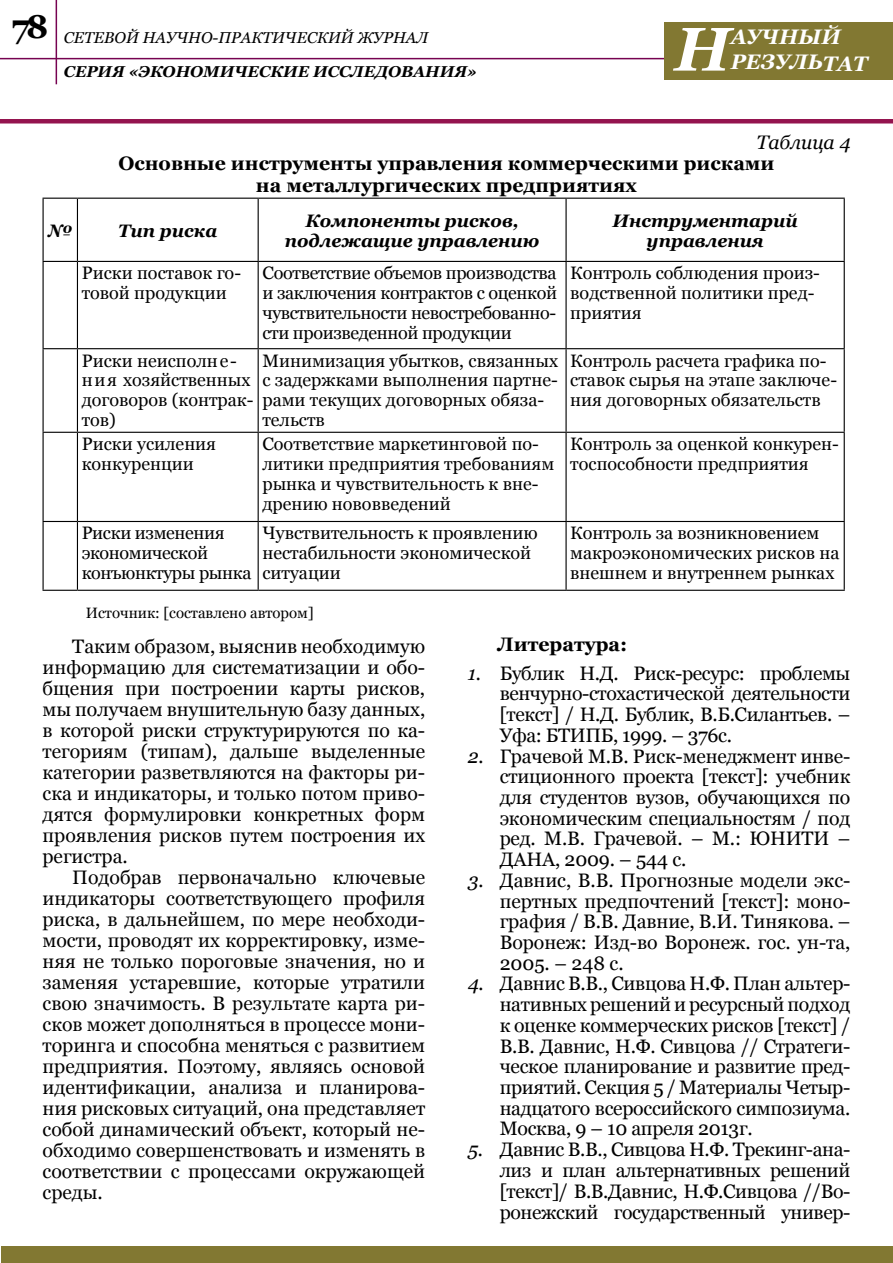
<style>
.page{position:relative;width:893px;height:1263px;background:#fff}
.page>*{position:absolute;margin:0;border:0;box-sizing:border-box;transform-origin:0 0}
.t1{font:italic 700 61.5px "Georgia";color:#fff}
.t2{font:700 33px "Georgia";color:#000}
.t3{font:italic 700 21px/25.2px "Georgia";color:#fff}
.t4{font:19.5px/21px "Georgia";letter-spacing:-.01em;color:#000;text-align:justify}
.t5{font:700 19.5px/21.5px "Georgia";color:#000;text-align:center}
.t6{font:italic 19.5px "Georgia";color:#000}
.t7{font:18px/19.8px "Georgia";color:#000}
.t8{font:italic 700 18px/19.8px "Georgia";color:#000;text-align:center}
.t9{font:18px/19.8px "Georgia";letter-spacing:-.02em;color:#000}
.t10{font:italic 15.75px "Georgia";color:#000}
.t11{font:italic 700 15.75px "Georgia";color:#000}
.t12{font:15px "Georgia";color:#000}
.s1{font-style:italic}
</style>
<div class="page">
<hr style="left:56px;top:0;width:1px;height:84px;background:#760351">
<hr style="left:0;top:58px;width:676px;height:1px;background:#760351">
<div style="left:664px;top:22px;width:229px;height:58px;background:#827832"></div>
<hr style="left:0;top:119px;width:893px;height:4px;background:#94144f">
<div style="left:1px;top:1246px;width:891px;height:17px;background:#827832"></div>
<svg style="left:44px;top:199px;width:800px;height:391px"></svg>
<hr style="left:43px;top:198px;width:34px;height:1px;background:#000">
<hr style="left:77px;top:198px;width:181px;height:1px;background:#000">
<hr style="left:258px;top:198px;width:308px;height:1px;background:#000">
<hr style="left:566px;top:198px;width:279px;height:1px;background:#000">
<hr style="left:43px;top:261px;width:34px;height:1px;background:#000">
<hr style="left:77px;top:261px;width:181px;height:1px;background:#000">
<hr style="left:258px;top:261px;width:308px;height:1px;background:#000">
<hr style="left:566px;top:261px;width:279px;height:1px;background:#000">
<hr style="left:43px;top:348px;width:34px;height:1px;background:#000">
<hr style="left:77px;top:348px;width:181px;height:1px;background:#000">
<hr style="left:258px;top:348px;width:308px;height:1px;background:#000">
<hr style="left:566px;top:348px;width:279px;height:1px;background:#000">
<hr style="left:43px;top:432px;width:34px;height:1px;background:#000">
<hr style="left:77px;top:432px;width:181px;height:1px;background:#000">
<hr style="left:258px;top:432px;width:308px;height:1px;background:#000">
<hr style="left:566px;top:432px;width:279px;height:1px;background:#000">
<hr style="left:43px;top:521px;width:34px;height:1px;background:#000">
<hr style="left:77px;top:521px;width:181px;height:1px;background:#000">
<hr style="left:258px;top:521px;width:308px;height:1px;background:#000">
<hr style="left:566px;top:521px;width:279px;height:1px;background:#000">
<hr style="left:43px;top:590px;width:34px;height:1px;background:#000">
<hr style="left:77px;top:590px;width:181px;height:1px;background:#000">
<hr style="left:258px;top:590px;width:308px;height:1px;background:#000">
<hr style="left:566px;top:590px;width:279px;height:1px;background:#000">
<hr style="left:43px;top:199px;width:1px;height:62px;background:#000">
<hr style="left:43px;top:262px;width:1px;height:86px;background:#000">
<hr style="left:43px;top:349px;width:1px;height:83px;background:#000">
<hr style="left:43px;top:433px;width:1px;height:88px;background:#000">
<hr style="left:43px;top:522px;width:1px;height:68px;background:#000">
<hr style="left:77px;top:199px;width:1px;height:62px;background:#000">
<hr style="left:258px;top:199px;width:1px;height:62px;background:#000">
<hr style="left:565px;top:199px;width:2px;height:62px;background:#000">
<hr style="left:844px;top:199px;width:1px;height:62px;background:#000">
<hr style="left:77px;top:262px;width:1px;height:86px;background:#000">
<hr style="left:258px;top:262px;width:1px;height:86px;background:#000">
<hr style="left:565px;top:262px;width:2px;height:86px;background:#000">
<hr style="left:844px;top:262px;width:1px;height:86px;background:#000">
<hr style="left:77px;top:349px;width:1px;height:83px;background:#000">
<hr style="left:258px;top:349px;width:1px;height:83px;background:#000">
<hr style="left:565px;top:349px;width:2px;height:83px;background:#000">
<hr style="left:844px;top:349px;width:1px;height:83px;background:#000">
<hr style="left:77px;top:433px;width:1px;height:88px;background:#000">
<hr style="left:258px;top:433px;width:1px;height:88px;background:#000">
<hr style="left:565px;top:433px;width:2px;height:88px;background:#000">
<hr style="left:844px;top:433px;width:1px;height:88px;background:#000">
<hr style="left:77px;top:522px;width:1px;height:68px;background:#000">
<hr style="left:258px;top:522px;width:1px;height:68px;background:#000">
<hr style="left:565px;top:522px;width:2px;height:68px;background:#000">
<hr style="left:844px;top:522px;width:1px;height:68px;background:#000">
<h2 class="t2" style="left:11px;top:5px;width:39px">78</h2>
<p class="t10" style="left:64px;top:28px;width:366px">СЕТЕВОЙ НАУЧНО-ПРАКТИЧЕСКИЙ ЖУРНАЛ</p>
<p class="t11" style="left:64px;top:61px;width:415px">СЕРИЯ «ЭКОНОМИЧЕСКИЕ ИССЛЕДОВАНИЯ»</p>
<p class="t3" style="left:731px;top:24px;width:138px">АУЧНЫЙ<br>РЕЗУЛЬТАТ</p>
<h1 class="t1" style="left:675px;top:9px;width:58px">Н</h1>
<p class="t6" style="left:756px;top:130px;width:96px">Таблица 4</p>
<p class="t5" style="left:118px;top:153px;width:658px">Основные инструменты управления коммерческими рисками на металлургических предприятиях</p>
<p class="t8" style="left:48px;top:220px;width:27px">№</p>
<p class="t8" style="left:118px;top:220px;width:101px">Тип риска</p>
<p class="t8" style="left:285px;top:211px;width:256px">Компоненты рисков, подлежащие управлению</p>
<p class="t8" style="left:612px;top:211px;width:187px">Инструментарий управления</p>
<p class="t7" style="left:82px;top:264px;width:161px">Риски поставок го&shy;товой продукции</p>
<p class="t7" style="left:262px;top:264px;width:296px;text-align:justify">Соответствие объемов производства и заключения контрактов с оценкой чувствительности невостребованно&shy;сти произведенной продукции</p>
<p class="t7" style="left:570px;top:264px;width:251px">Контроль соблюдения произ&shy;водственной политики пред&shy;приятия</p>
<p class="t7" style="left:82px;top:351px;width:173px">Риски неисполне&shy;ния хозяйственных договоров (контрак&shy;тов)</p>
<p class="t7" style="left:262px;top:351px;width:297px">Минимизация убытков, связанных с задержками выполнения партне&shy;рами текущих договорных обяза&shy;тельств</p>
<p class="t7" style="left:570px;top:351px;width:268px">Контроль расчета графика по&shy;ставок сырья на этапе заключе&shy;ния договорных обязательств</p>
<p class="t7" style="left:82px;top:434px;width:136px">Риски усиления конкуренции</p>
<p class="t7" style="left:262px;top:434px;width:293px">Соответствие маркетинговой по&shy;литики предприятия требованиям рынка и чувствительность к вне&shy;дрению нововведений</p>
<p class="t7" style="left:570px;top:434px;width:270px">Контроль за оценкой конкурен&shy;тоспособности предприятия</p>
<p class="t9" style="left:82px;top:524px;width:171px">Риски изменения экономической конъюнктуры рынка</p>
<p class="t7" style="left:262px;top:524px;width:277px">Чувствительность к проявлению нестабильности экономической ситуации</p>
<p class="t7" style="left:570px;top:524px;width:271px">Контроль за возникновением макроэкономических рисков на внешнем и внутреннем рынках</p>
<p class="t12" style="left:86px;top:604px;width:229px">Источник: [cоставлено автором]</p>
<p class="t4" style="left:43px;top:636px;width:384px;text-indent:30px">Таким образом, выяснив необходимую информацию для систематизации и обо&shy;бщения при построении карты рисков, мы получаем внушительную базу данных, в которой риски структурируются по ка&shy;тегориям (типам), дальше выделенные категории разветвляются на факторы ри&shy;ска и индикаторы, и только потом приво&shy;дятся формулировки конкретных форм проявления рисков путем построения их регистра.</p>
<p class="t4" style="left:43px;top:867px;width:384px;text-indent:30px">Подобрав первоначально ключевые индикаторы соответствующего профиля риска, в дальнейшем, по мере необходи&shy;мости, проводят их корректировку, изме&shy;няя не только пороговые значения, но и заменяя устаревшие, которые утратили свою значимость. В результате карта ри&shy;сков может дополняться в процессе мони&shy;торинга и способна меняться с развитием предприятия. Поэтому, являясь основой идентификации, анализа и планирова&shy;ния рисковых ситуаций, она представляет собой динамический объект, который не&shy;обходимо совершенствовать и изменять в соответствии с процессами окружающей среды.</p>
<p class="t5" style="left:497px;top:633px;width:131px">Литература:</p>
<p class="t4" style="left:500px;top:663px;width:352px;text-indent:-32px"><span class="s1">1.</span> Бублик Н.Д. Риск-ресурс: проблемы венчурно-стохастической деятельности [текст] / Н.Д. Бублик, В.Б.Силантьев. – Уфа: БТИПБ, 1999. – 376с.</p>
<p class="t4" style="left:500px;top:746px;width:352px;text-indent:-32px"><span class="s1">2.</span> Грачевой М.В. Риск-менеджмент инве&shy;стиционного проекта [текст]: учебник для студентов вузов, обучающихся по экономическим специальностям / под ред. М.В. Грачевой. – М.: ЮНИТИ – ДАНА, 2009. – 544 с.</p>
<p class="t4" style="left:500px;top:870px;width:352px;text-indent:-32px"><span class="s1">3.</span> Давнис, В.В. Прогнозные модели экс&shy;пертных предпочтений [текст]: моно&shy;графия / В.В. Давние, В.И. Тинякова. – Воронеж: Изд-во Воронеж. гос. ун-та, 2005. – 248 с.</p>
<p class="t4" style="left:500px;top:974px;width:352px;text-indent:-32px"><span class="s1">4.</span> Давнис В.В., Сивцова Н.Ф. План альтер&shy;нативных решений и ресурсный подход к оценке коммерческих рисков [текст] / В.В. Давнис, Н.Ф. Сивцова // Стратеги&shy;ческое планирование и развитие пред&shy;приятий. Секция 5 / Материалы Четыр&shy;надцатого всероссийского симпозиума.<br>Москва, 9 – 10 апреля 2013г.</p>
<p class="t4" style="left:500px;top:1139px;width:352px;text-indent:-32px"><span class="s1">5.</span> Давнис В.В., Сивцова Н.Ф. Трекинг-ана&shy;лиз и план альтернативных решений [текст]/ В.В.Давнис, Н.Ф.Сивцова //Во&shy;ронежский государственный универ-</p>
</div>
